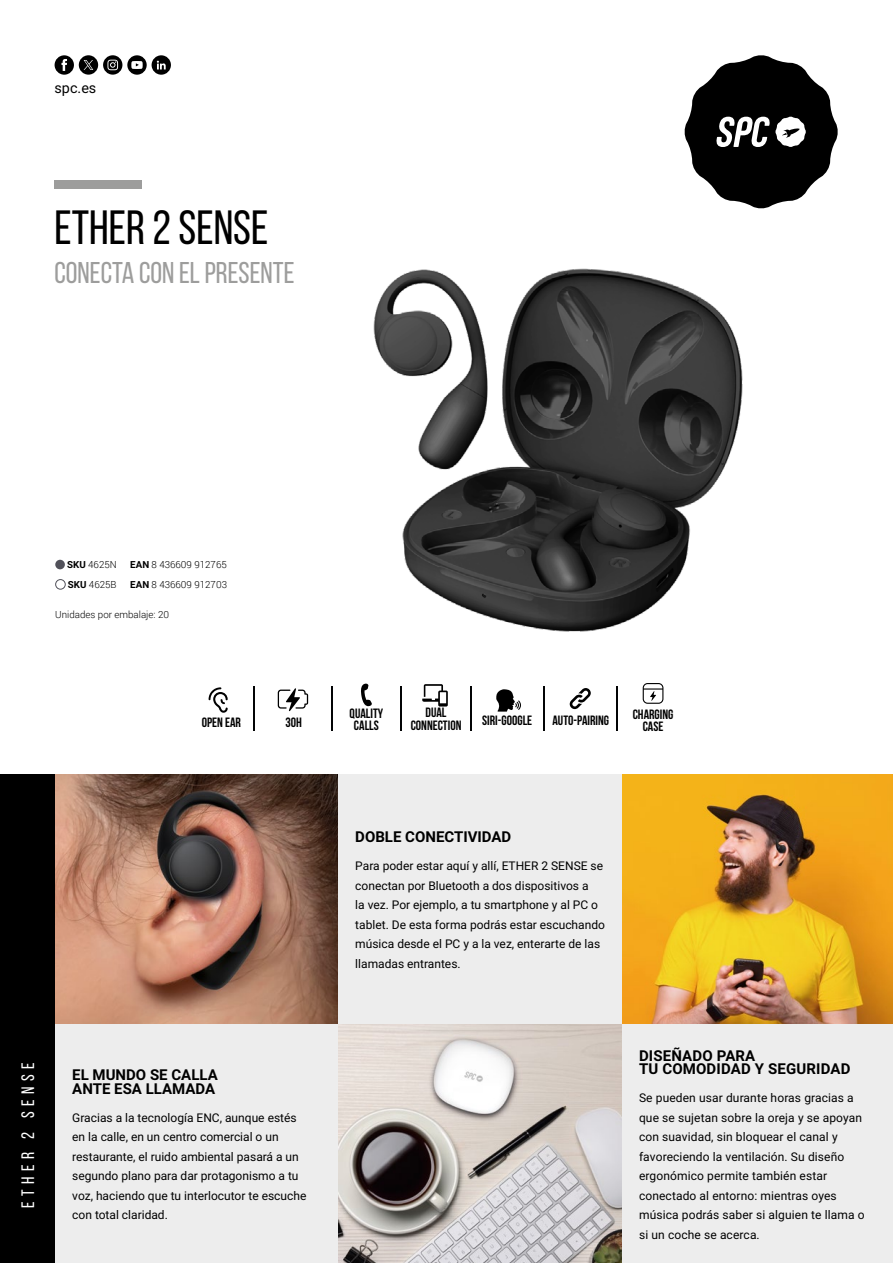
<style>
.page{position:relative;width:893px;height:1263px;background:#fff}
.page>*{position:absolute;margin:0;border:0;box-sizing:border-box;transform-origin:0 0}
.t1{font:48px "Bebas Neue";color:#000}
.t2{font:30px "Bebas Neue";color:#9d9d9c}
.t3{font:18px "Bebas Neue";letter-spacing:.3em;color:#fff}
.t4{font:700 15px/13.5px "Roboto";color:#000}
.t5{font:14.4px "Roboto";color:#000}
.t6{font:700 13.5px/12.5px "Bebas Neue";color:#000;text-align:center}
.t7{font:12px/19.5px "Roboto";color:#000}
.t8{font:300 9.75px "Roboto";color:#000}
.s1{font-weight:700}
</style>
<div class="page">
<img style="left:373px;top:268px;width:370px;height:364px">
<div style="left:55px;top:560px;width:10px;height:9px;background:#51515a;border-radius:50%"></div>
<div style="left:55px;top:579px;width:11px;height:10px;border:1px solid #51515a;border-radius:50%"></div>
<svg style="left:684px;top:55px;width:154px;height:154px"></svg>
<div style="left:55px;top:180px;width:87px;height:9px;background:#9d9d9c"></div>
<div style="left:0;top:774px;width:55px;height:489px;background:#000"></div>
<img style="left:55px;top:774px;width:283px;height:251px">
<div style="left:338px;top:774px;width:284px;height:251px;background:#ededed"></div>
<div style="left:55px;top:1025px;width:283px;height:238px;background:#ededed"></div>
<img style="left:338px;top:1025px;width:284px;height:238px">
<img style="left:622px;top:774px;width:271px;height:251px">
<div style="left:622px;top:1025px;width:271px;height:238px;background:#ededed"></div>
<svg style="left:55px;top:55px;width:116px;height:20px"></svg>
<hr style="left:253px;top:686px;width:2px;height:44px;background:#030405">
<svg style="left:209px;top:687px;width:19px;height:26px"></svg>
<svg style="left:361px;top:684px;width:11px;height:23px"></svg>
<svg style="left:496px;top:689px;width:25px;height:23px"></svg>
<svg style="left:643px;top:683px;width:20px;height:21px"></svg>
<svg style="left:570px;top:688px;width:21px;height:21px"></svg>
<svg style="left:422px;top:684px;width:26px;height:22px"></svg>
<svg style="left:278px;top:688px;width:30px;height:23px"></svg>
<hr style="left:331px;top:686px;width:2px;height:44px;background:#030405">
<hr style="left:400px;top:686px;width:1px;height:44px;background:#030405">
<hr style="left:470px;top:686px;width:1px;height:44px;background:#030405">
<hr style="left:543px;top:686px;width:1px;height:44px;background:#030405">
<hr style="left:616px;top:686px;width:2px;height:44px;background:#030405">
<p class="t5" style="left:55px;top:78px;width:43px">spc.es</p>
<h1 class="t1" style="left:55px;top:202px;width:215px">ETHER 2 SENSE</h1>
<h2 class="t2" style="left:55px;top:257px;width:241px">CONECTA CON EL PRESENTE</h2>
<p class="t8" style="left:67px;top:558px;width:51px"><span class="s1">SKU</span> 4625N</p>
<p class="t8" style="left:130px;top:558px;width:98px"><span class="s1">EAN</span> 8 436609 912765</p>
<p class="t8" style="left:68px;top:578px;width:50px"><span class="s1">SKU</span> 4625B</p>
<p class="t8" style="left:130px;top:578px;width:98px"><span class="s1">EAN</span> 8 436609 912703</p>
<p class="t8" style="left:55px;top:607px;width:115px">Unidades por embalaje: 20</p>
<p class="t6" style="left:426px;top:706px;width:22px">DUAL</p>
<p class="t6" style="left:202px;top:716px;width:41px">OPEN EAR</p>
<p class="t6" style="left:350px;top:707px;width:35px">QUALITY<br>CALLS</p>
<p class="t6" style="left:482px;top:714px;width:52px">SIRI-GOOGLE</p>
<p class="t6" style="left:633px;top:708px;width:42px;line-height:11.7px">CHARGING<br>CASe</p>
<p class="t6" style="left:552px;top:714px;width:58px">AUTO-PAIRING</p>
<p class="t6" style="left:286px;top:716px;width:18px">30h</p>
<p class="t6" style="left:411px;top:719px;width:52px">CONNECTION</p>
<h3 class="t3" style="left:18px;top:1208px;width:146px;rotate:-90deg">ETHER 2 SENSE</h3>
<p class="t4" style="left:72px;top:1067px;width:147px">EL MUNDO SE CALLA<br>ANTE ESA LLAMADA</p>
<p class="t7" style="left:72px;top:1107px;width:236px">Gracias a la tecnología ENC, aunque estés en la calle, en un centro comercial o un restaurante, el ruido ambiental pasará a un segundo plano para dar protagonismo a tu voz, haciendo que tu interlocutor te escuche con total claridad.</p>
<p class="t4" style="left:355px;top:830px;width:158px">DOBLE CONECTIVIDAD</p>
<p class="t7" style="left:355px;top:856px;width:251px">Para poder estar aquí y allí, ETHER 2 SENSE se conectan por Bluetooth a dos dispositivos a<br>la vez. Por ejemplo, a tu smartphone y al PC o tablet. De esta forma podrás estar escuchando música desde el PC y a la vez, enterarte de las llamadas entrantes.</p>
<p class="t4" style="left:639px;top:1048px;width:213px">DISEÑADO PARA<br>TU COMODIDAD Y SEGURIDAD</p>
<p class="t7" style="left:639px;top:1087px;width:227px">Se pueden usar durante horas gracias a que se sujetan sobre la oreja y se apoyan con suavidad, sin bloquear el canal y favoreciendo la ventilación. Su diseño ergonómico permite también estar conectado al entorno: mientras oyes música podrás saber si alguien te llama o si un coche se acerca.</p>
</div>
